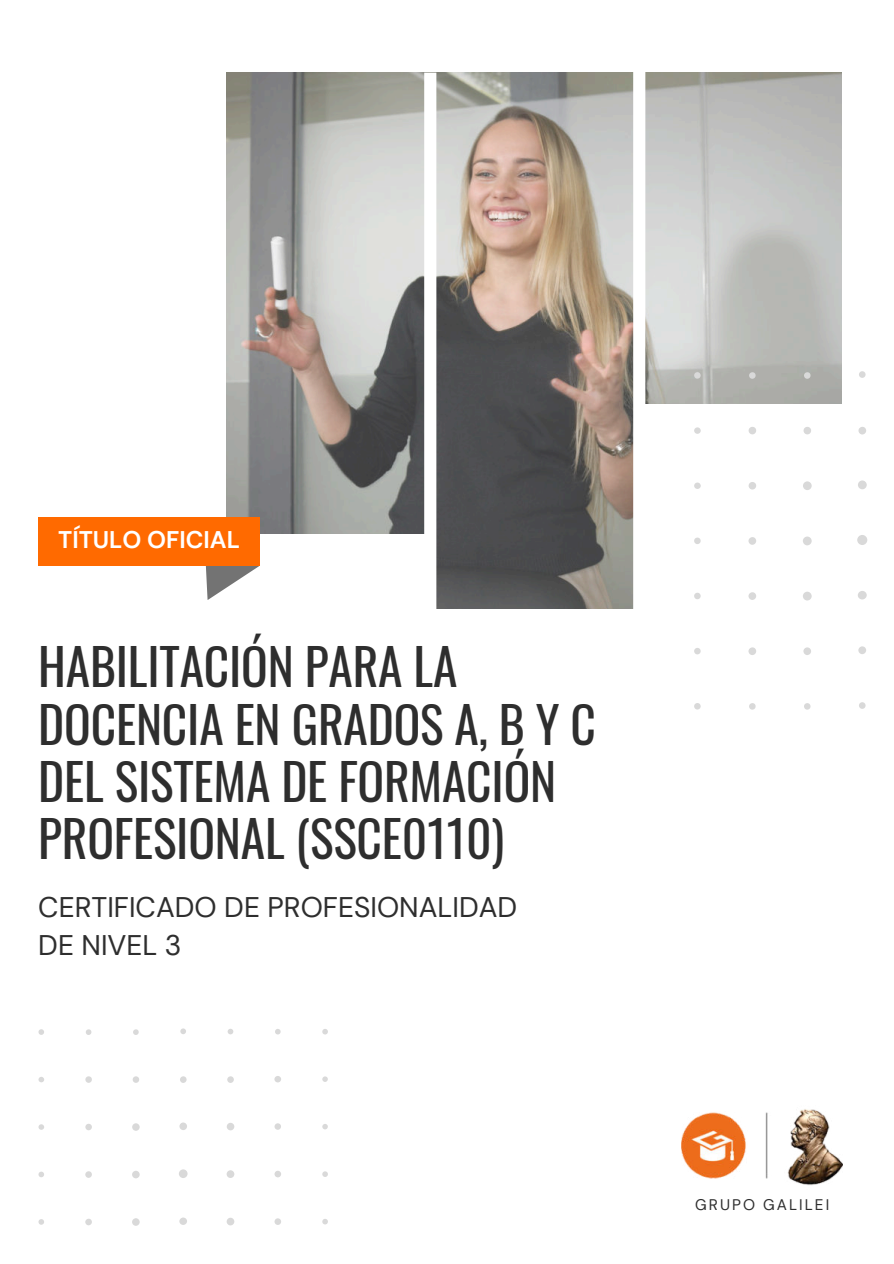
<style>
.page{position:relative;width:894px;height:1264px;background:#fff}
.page>*{position:absolute;margin:0;border:0;box-sizing:border-box;transform-origin:0 0}
.t1{font:49.5px/57.3px "Oswald";letter-spacing:-.005em;color:#2e2e2e}
.t2{font:28.35px/38.1px "DM Sans";color:#2e2e2e}
.t3{font:700 24px "DM Sans";color:#fff}
.t4{font:15.3px "DM Sans";letter-spacing:.135em;color:#2e2e2e}
</style>
<div class="page">
<img style="left:227px;top:73px;width:614px;height:535px">
<div style="left:424px;top:73px;width:12px;height:540px;background:#fff"></div>
<div style="left:633px;top:69px;width:12px;height:540px;background:#fff"></div>
<div style="left:223px;top:534px;width:203px;height:79px;background:#fff"></div>
<div style="left:644px;top:404px;width:203px;height:236px;background:#fff"></div>
<svg style="left:38px;top:1028px;width:289px;height:198px"></svg>
<svg style="left:694px;top:371px;width:174px;height:338px"></svg>
<svg style="left:204px;top:565px;width:56px;height:35px"></svg>
<div style="left:38px;top:516px;width:222px;height:49px;background:#ff6a00"></div>
<img style="left:681px;top:1109px;width:161px;height:76px">
<p class="t3" style="left:58px;top:525px;width:183px">TÍTULO OFICIAL</p>
<p class="t1" style="left:38px;top:633px;width:559px">HABILITACIÓN PARA LA<br>DOCENCIA EN GRADOS A, B Y C<br>DEL SISTEMA DE FORMACIÓN<br>PROFESIONAL (SSCE0110)</p>
<p class="t2" style="left:38px;top:888px;width:480px">CERTIFICADO DE PROFESIONALIDAD<br>DE NIVEL 3</p>
<p class="t4" style="left:695px;top:1194px;width:135px">GRUPO GALILEI</p>
</div>
